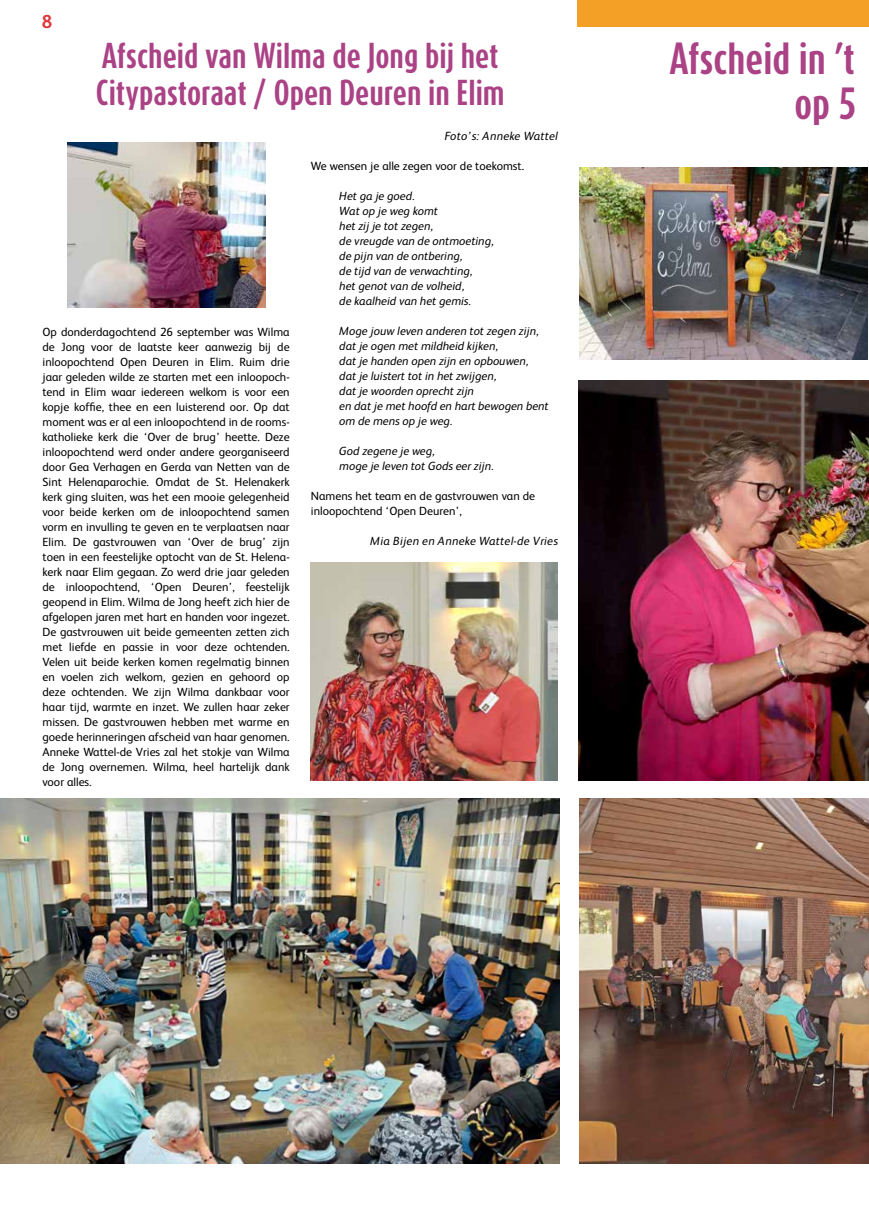
<style>
.page{position:relative;width:869px;height:1205px;background:#fff}
.page>*{position:absolute;margin:0;border:0;box-sizing:border-box;transform-origin:0 0}
.t1{font:700 37.5px/45px "Dax Compact";color:#aa4285;text-align:right}
.t2{font:700 30px/37.5px "Dax Compact";color:#aa4285}
.t3{font:700 18.75px "FS Albert";color:#de353a}
.t4{font:11.88px/15px "FS Albert";color:#000;text-align:justify}
.t5{font:italic 11.88px/15px "FS Albert";color:#000}
.t6{font:italic 11.88px "FS Albert";letter-spacing:.02em;color:#000}
</style>
<div class="page">
<img style="left:579px;top:798px;width:289px;height:365px">
<img style="left:0;top:798px;width:559px;height:365px">
<div style="left:577px;top:0;width:291px;height:27px;background:#f49f25"></div>
<img style="left:67px;top:142px;width:198px;height:166px">
<img style="left:311px;top:562px;width:245px;height:218px">
<img style="left:579px;top:167px;width:287px;height:192px">
<img style="left:578px;top:380px;width:290px;height:400px">
<h3 class="t3" style="left:42px;top:9px;width:12px">8</h3>
<h2 class="t2" style="left:96px;top:36px;width:410px">Afscheid van Wilma de Jong bij het<br>Citypastoraat / Open Deuren in Elim</h2>
<p class="t6" style="left:444px;top:128px;width:115px">Foto’s: Anneke Wattel</p>
<p class="t4" style="left:43px;top:323px;width:248px">Op donderdagochtend 26 september was Wilma de Jong voor de laatste keer aanwezig bij de inloopochtend Open Deuren in Elim. Ruim drie jaar geleden wilde ze starten met een inloopoch&shy;tend in Elim waar iedereen welkom is voor een kopje koffie, thee en een luisterend oor. Op dat moment was er al een inloopochtend in de rooms&shy;katholieke kerk die ‘Over de brug’ heette. Deze inloopochtend werd onder andere georganiseerd door Gea Verhagen en Gerda van Netten van de Sint Helenaparochie. Omdat de St. Helenakerk kerk ging sluiten, was het een mooie gelegenheid voor beide kerken om de inloopochtend samen vorm en invulling te geven en te verplaatsen naar Elim. De gastvrouwen van ‘Over de brug’ zijn toen in een feestelijke optocht van de St. Helena&shy;kerk naar Elim gegaan. Zo werd drie jaar geleden de inloopochtend, ‘Open Deuren’, feestelijk geopend in Elim. Wilma de Jong heeft zich hier de afgelopen jaren met hart en handen voor ingezet.<br>De gastvrouwen uit beide gemeenten zetten zich met liefde en passie in voor deze ochtenden.<br>Velen uit beide kerken komen regelmatig binnen en voelen zich welkom, gezien en gehoord op deze ochtenden. We zijn Wilma dankbaar voor haar tijd, warmte en inzet. We zullen haar zeker missen. De gastvrouwen hebben met warme en goede herinneringen afscheid van haar genomen.<br>Anneke Wattel-de Vries zal het stokje van Wilma de Jong overnemen. Wilma, heel hartelijk dank voor alles.</p>
<p class="t4" style="left:311px;top:158px;width:214px">We wensen je alle zegen voor de toekomst.</p>
<p class="t5" style="left:339px;top:188px;width:156px">Het ga je goed.<br>Wat op je weg komt<br>het zij je tot zegen,<br>de vreugde van de ontmoeting, de pijn van de ontbering,<br>de tijd van de verwachting,<br>het genot van de volheid,<br>de kaalheid van het gemis.</p>
<p class="t5" style="left:339px;top:323px;width:211px">Moge jouw leven anderen tot zegen zijn, dat je ogen met mildheid kijken,<br>dat je handen open zijn en opbouwen,<br>dat je luistert tot in het zwijgen,<br>dat je woorden oprecht zijn<br>en dat je met hoofd en hart bewogen bent om de mens op je weg.</p>
<p class="t5" style="left:339px;top:443px;width:156px">God zegene je weg,<br>moge je leven tot Gods eer zijn.</p>
<p class="t4" style="left:311px;top:488px;width:225px">Namens het team en de gastvrouwen van de inloopochtend ‘Open Deuren’,</p>
<p class="t6" style="left:370px;top:533px;width:189px">Mia Bijen en Anneke Wattel-de Vries</p>
<h1 class="t1" style="left:669px;top:35px;width:188px">Afscheid in ’t op 5</h1>
</div>
